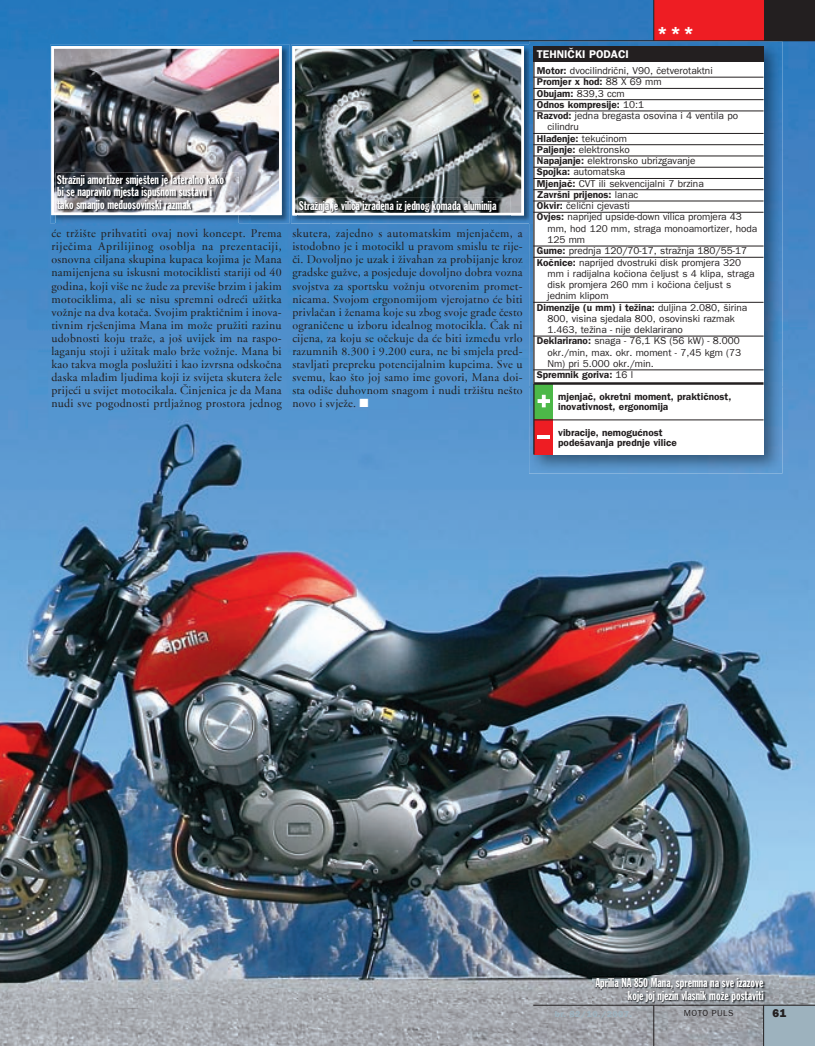
<style>
.page{position:relative;width:815px;height:1046px;background:#fff}
.page>*{position:absolute;margin:0;border:0;box-sizing:border-box;transform-origin:0 0}
.t1{font:800 17.5px "Franklin Gothic";color:#fff}
.t2{font:12.5px/12.5px "Franklin Gothic Extra Cond";color:#fff}
.t3{font:11.88px/13.1px "Adobe Garamond";letter-spacing:.02em;color:#231f20;text-align:justify}
.t4{font:11.25px "Franklin Gothic Demi";color:#fff}
.t5{font:800 11.25px "Franklin Gothic";color:#231f20}
.t6{font:10px/11.2px "Franklin Gothic";color:#231f20}
.t7{font:10px/21.9px "Franklin Gothic Demi";color:#231f20}
.t8{font:800 8.75px "Franklin Gothic";letter-spacing:.05em;color:#9db2be}
.t9{font:8.75px "Franklin Gothic";letter-spacing:.05em;color:#231f20}
.s1{color:#fff}
.s2{font-family:"Franklin Gothic Demi"}
.s3{font-family:"Franklin Gothic"}
.s4{font-style:inherit}
</style>
<div class="page">
<img style="left:0;top:0;width:815px;height:1045px">
<img style="left:529px;top:42px;width:253px;height:431px">
<div style="left:534px;top:383px;width:19px;height:36px;background:#4cb848"></div>
<div style="left:534px;top:419px;width:19px;height:35px;background:#ee1d23"></div>
<div style="left:533px;top:62px;width:231px;height:321px;background:#fff"></div>
<hr style="left:533px;top:77px;width:231px;height:1px;background:#231f20">
<hr style="left:533px;top:88px;width:231px;height:1px;background:#231f20">
<hr style="left:533px;top:99px;width:231px;height:1px;background:#231f20">
<hr style="left:533px;top:111px;width:231px;height:1px;background:#231f20">
<hr style="left:533px;top:133px;width:231px;height:1px;background:#231f20">
<hr style="left:533px;top:144px;width:231px;height:1px;background:#231f20">
<hr style="left:533px;top:156px;width:231px;height:1px;background:#231f20">
<hr style="left:533px;top:167px;width:231px;height:1px;background:#231f20">
<hr style="left:533px;top:178px;width:231px;height:1px;background:#231f20">
<hr style="left:533px;top:189px;width:231px;height:1px;background:#231f20">
<hr style="left:533px;top:201px;width:231px;height:1px;background:#231f20">
<hr style="left:533px;top:212px;width:231px;height:1px;background:#231f20">
<hr style="left:533px;top:246px;width:231px;height:1px;background:#231f20">
<hr style="left:533px;top:257px;width:231px;height:1px;background:#231f20">
<hr style="left:533px;top:302px;width:231px;height:1px;background:#231f20">
<hr style="left:533px;top:336px;width:231px;height:1px;background:#231f20">
<hr style="left:533px;top:369px;width:231px;height:1px;background:#231f20">
<div style="left:553px;top:383px;width:211px;height:36px;background:#fff"></div>
<div style="left:553px;top:419px;width:211px;height:36px;background:#fff"></div>
<svg style="left:538px;top:395px;width:12px;height:12px"></svg>
<svg style="left:537px;top:435px;width:13px;height:3px"></svg>
<hr style="left:533px;top:46px;width:2px;height:408px;background:#231f20">
<hr style="left:534px;top:382px;width:230px;height:2px;background:#231f20">
<hr style="left:534px;top:419px;width:230px;height:1px;background:#231f20">
<div style="left:533px;top:46px;width:231px;height:16px;background:#231f20"></div>
<img style="left:50px;top:45px;width:479px;height:44px">
<img style="left:250px;top:89px;width:80px;height:134px">
<img style="left:490px;top:89px;width:39px;height:134px">
<img style="left:330px;top:219px;width:160px;height:4px">
<img style="left:529px;top:45px;width:3px;height:178px">
<svg style="left:292px;top:46px;width:232px;height:169px;background:#656c6d"></svg>
<img style="left:50px;top:89px;width:6px;height:134px">
<svg style="left:239px;top:215px;width:11px;height:8px"></svg>
<img style="left:51px;top:46px;width:231px;height:169px">
<img style="left:56px;top:172px;width:183px;height:54px">
<img style="left:298px;top:198px;width:213px;height:21px">
<img style="left:298px;top:213px;width:213px;height:2px">
<img style="left:593px;top:975px;width:185px;height:35px">
<div style="left:764px;top:0;width:51px;height:41px;background:#231f20"></div>
<div style="left:654px;top:0;width:110px;height:41px;background:#ee1d23"></div>
<hr style="left:413px;top:41px;width:402px;height:1px;background:#231f20">
<hr style="left:654px;top:0;width:1px;height:41px;background:#231f20">
<div style="left:764px;top:1005px;width:51px;height:40px;background:#9db2be"></div>
<hr style="left:654px;top:1005px;width:1px;height:40px;background:#231f20">
<hr style="left:763px;top:1005px;width:1px;height:40px;background:#231f20">
<hr style="left:533px;top:1004px;width:282px;height:1px;background:#231f20">
<p class="t2" style="left:57px;top:174px;width:169px">Stražnji amortizer smješten je lateralno kako bi se napravilo mjesta ispušnom sustavu i tako smanjio međuosovinski razmak</p>
<p class="t2" style="left:299px;top:200px;width:199px">Stražnja je vilica izrađena iz jednog komada aluminija</p>
<p class="t3" style="left:51px;top:228px;width:232px">će tržište prihvatiti ovaj novi koncept. Prema riječima Aprilijinog osoblja na prezentaciji, osnovna ciljana skupina kupaca kojima je Mana namijenjena su iskusni motociklisti stariji od 40 godina, koji više ne žude za previše brzim i jakim motociklima, ali se nisu spremni odreći užitka vožnje na dva kotača. Svojim praktičnim i inova&shy;tivnim rješenjima Mana im može pružiti razinu udobnosti koju traže, a još uvijek im na raspo&shy;laganju stoji i užitak malo brže vožnje. Mana bi kao takva mogla poslužiti i kao izvrsna odskočna daska mlađim ljudima koji iz svijeta skutera žele prijeći u svijet motocikala. Činjenica je da Mana nudi sve pogodnosti prtljažnog prostora jednog</p>
<p class="t3" style="left:292px;top:228px;width:232px">skutera, zajedno s automatskim mjenjačem, a istodobno je i motocikl u pravom smislu te rije&shy;či. Dovoljno je uzak i živahan za probijanje kroz gradske gužve, a posjeduje dovoljno dobra vozna svojstva za sportsku vožnju otvorenim promet&shy;nicama. Svojom ergonomijom vjerojatno će biti privlačan i ženama koje su zbog svoje građe često ograničene u izboru idealnog motocikla. Čak ni cijena, za koju se očekuje da će biti između vrlo razumnih 8.300 i 9.200 eura, ne bi smjela pred&shy;stavljati prepreku potencijalnim kupcima. Sve u svemu, kao što joj samo ime govori, Mana doi&shy;sta odiše duhovnom snagom i nudi tržištu nešto novo i svježe. <span class="s1">■</span></p>
<p class="t4" style="left:537px;top:50px;width:94px">TEHNIČKI PODACI</p>
<h1 class="t1" style="left:657px;top:26px;width:38px">***</h1>
<p class="t6" style="left:537px;top:66px;width:177px"><span class="s2">Motor:</span> dvocilindrični, V90, četverotaktni</p>
<p class="t7" style="left:537px;top:72px;width:126px">Promjer x hod: <span class="s3">88 X 69 mm</span></p>
<p class="t6" style="left:537px;top:88px;width:90px"><span class="s2">Obujam:</span> 839,3 ccm</p>
<p class="t7" style="left:537px;top:94px;width:109px">Odnos kompresije: <span class="s3">10:1</span></p>
<p class="t6" style="left:547px;top:111px;width:192px;text-indent:-11px"><span class="s2">Razvod:</span> jedna bregasta osovina i 4 ventila po cilindru</p>
<p class="t7" style="left:537px;top:128px;width:92px">Hlađenje: <span class="s3">tekućinom</span></p>
<p class="t6" style="left:537px;top:145px;width:168px"><span class="s2">Paljenje:</span> elektronsko<br><span class="s2">Napajanje:</span> elektronsko ubrizgavanje<br><span class="s2">Spojka:</span> automatska<br><span class="s2">Mjenjač:</span> CVT ili sekvencijalni 7 brzina</p>
<p class="t7" style="left:537px;top:184px;width:103px">Završni prijenos: <span class="s3">lanac</span></p>
<p class="t6" style="left:537px;top:201px;width:95px"><span class="s2">Okvir:</span> čelični cjevasti</p>
<p class="t6" style="left:537px;top:212px;width:207px"><span class="s2">Ovjes:</span> naprijed upside-down vilica promjera 43</p>
<p class="t6" style="left:547px;top:223px;width:211px">mm, hod 120 mm, straga monoamortizer, hoda</p>
<p class="t6" style="left:547px;top:235px;width:39px">125 mm</p>
<p class="t6" style="left:537px;top:246px;width:212px"><span class="s2">Gume:</span> prednja 120/70-17, stražnja 180/55-17</p>
<p class="t6" style="left:537px;top:257px;width:206px"><span class="s2">Kočnice:</span> naprijed dvostruki disk promjera 320</p>
<p class="t6" style="left:547px;top:268px;width:209px">mm i radijalna kočiona čeljust s 4 klipa, straga</p>
<p class="t6" style="left:547px;top:280px;width:185px">disk promjera 260 mm i kočiona čeljust s</p>
<p class="t6" style="left:547px;top:291px;width:63px">jednim klipom</p>
<p class="t7" style="left:537px;top:297px;width:212px">Dimenzije (u mm) i težina: <span class="s3">duljina 2.080, širina</span></p>
<p class="t6" style="left:547px;top:313px;width:189px">800, visina sjedala 800, osovinski razmak</p>
<p class="t6" style="left:547px;top:325px;width:137px">1.463, težina - nije deklarirano</p>
<p class="t6" style="left:537px;top:336px;width:204px"><span class="s2">Deklarirano:</span> snaga - 76,1 KS (56 kW) - 8.000</p>
<p class="t6" style="left:547px;top:347px;width:195px">okr./min, max. okr. moment - 7,45 kgm (73</p>
<p class="t6" style="left:547px;top:358px;width:108px">Nm) pri 5.000 okr./min.</p>
<p class="t7" style="left:558px;top:364px;width:175px;text-indent:-21px">Spremnik goriva: <span class="s3">16 l<br></span>mjenjač, okretni moment, praktičnost,</p>
<p class="t7" style="left:558px;top:396px;width:112px">inovativnost, ergonomija</p>
<p class="t7" style="left:558px;top:428px;width:120px;line-height:10px">vibracije, nemogućnost podešavanja prednje vilice</p>
<p class="t2" style="left:595px;top:977px;width:170px;text-align:right">Aprilia NA 850 Mana, spremna na sve izazove koje joj njezin vlasnik može postaviti</p>
<p class="t8" style="left:555px;top:1010px;width:79px">br. <span class="s4">82/10.</span>/2007.</p>
<p class="t9" style="left:684px;top:1010px;width:51px">MOTO PULS</p>
<p class="t5" style="left:772px;top:1008px;width:16px">61</p>
</div>
